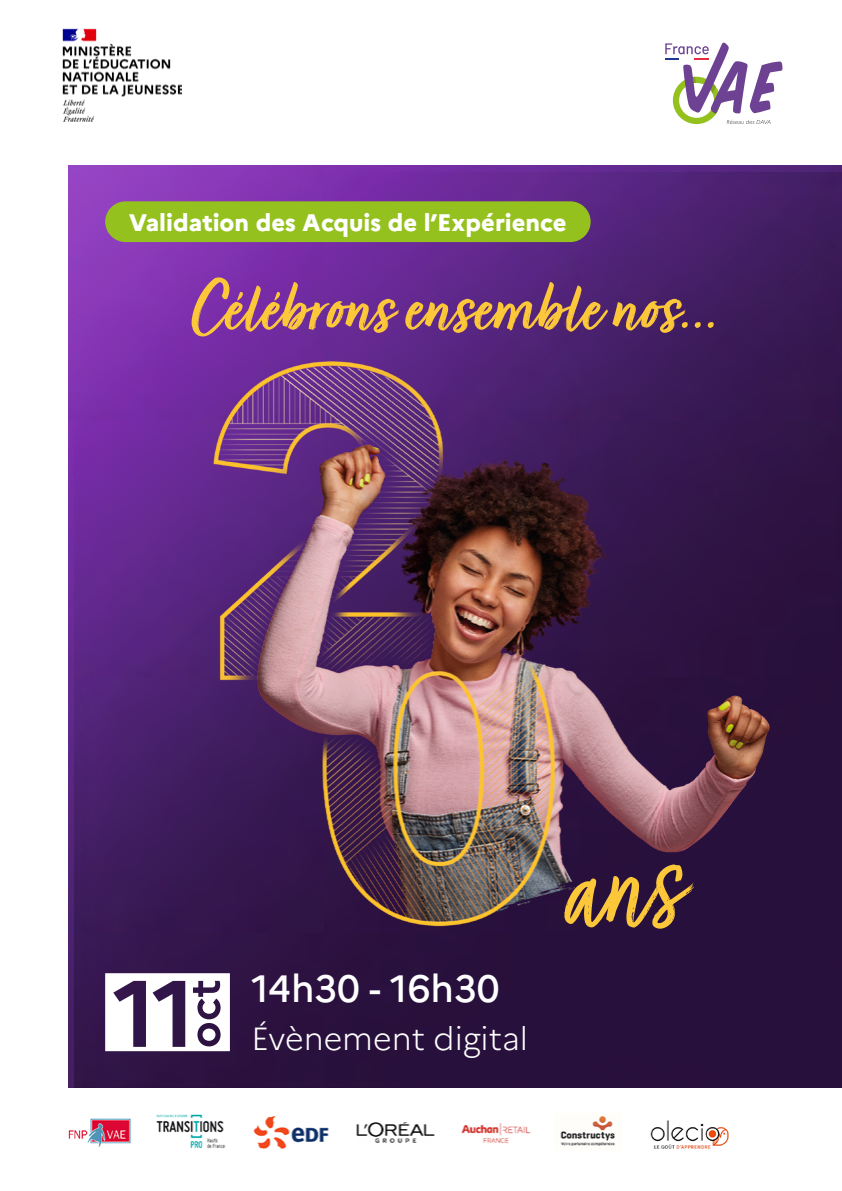
<style>
.page{position:relative;width:842px;height:1191px;background:#fff}
.page>*{position:absolute;margin:0;border:0;box-sizing:border-box;transform-origin:0 0}
.t1{font:77.8px "Turbinado Bold Pro";color:#fcc83a}
.t2{font:500 38px "Marianne";color:#fff}
.t3{font:300 32px "Marianne";color:#fff}
.t4{font:800 24px "Marianne";color:#fff}
</style>
<div class="page">
<img style="left:68px;top:1114px;width:661px;height:35px">
<img style="left:68px;top:165px;width:774px;height:922px">
<img style="left:183px;top:277px;width:597px;height:710px">
<div style="left:105px;top:201px;width:486px;height:41px;background:#95c11f;border-radius:20px"></div>
<svg style="left:105px;top:973px;width:125px;height:78px"></svg>
<img style="left:62px;top:28px;width:120px;height:94px">
<svg style="left:665px;top:43px;width:117px;height:81px"></svg>
<div style="left:561px;top:863px;width:137px;height:67px;background:#28103c"></div>
<p class="t4" style="left:129px;top:203px;width:439px">Validation des Acquis de l’Expérience</p>
<h1 class="t1" style="left:191px;top:266px;width:530px">Célébrons ensemble nos...</h1>
<h2 class="t2" style="left:252px;top:965px;width:249px">14h30 - 16h30</h2>
<h3 class="t3" style="left:252px;top:1013px;width:278px">Évènement digital</h3>
</div>
